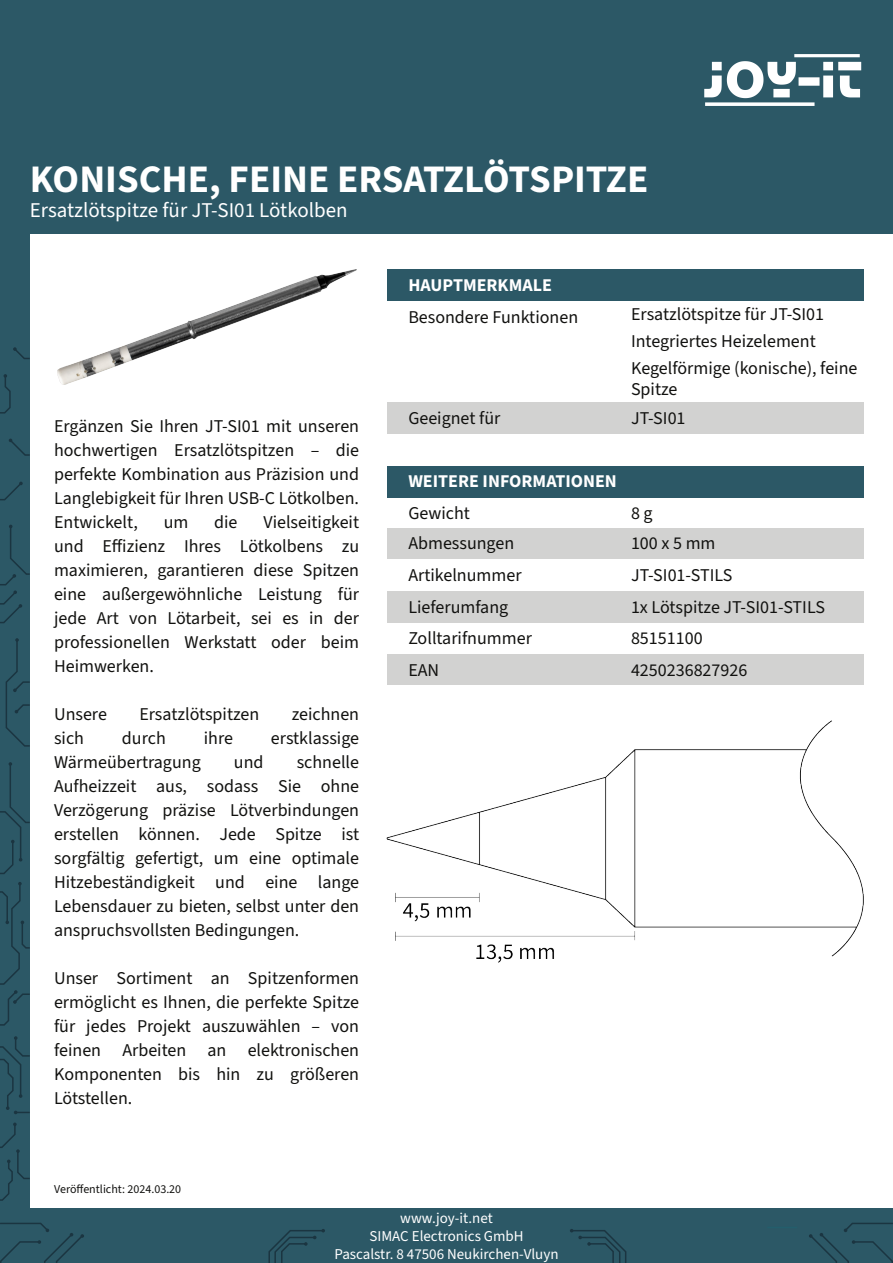
<style>
.page{position:relative;width:893px;height:1263px;background:#fff}
.page>*{position:absolute;margin:0;border:0;box-sizing:border-box;transform-origin:0 0}
.t1{font:700 39px "Source Sans 3";color:#fff}
.t2{font:21px "Source Sans 3";color:#fff}
.Default{font:18px/24px "Source Sans 3";color:#11110f;text-align:justify}
.t3{font:700 18px "Source Sans 3";color:#fff}
.t4{font:15px "Source Sans 3";color:#fff}
.t5{font:12px "Source Sans 3";color:#11110f}
</style>
<div class="page">
<div style="left:387px;top:402px;width:476px;height:32px;background:#d2d2d1"></div>
<div style="left:0;top:0;width:893px;height:234px;background:#2c5866"></div>
<img style="left:704px;top:54px;width:158px;height:52px">
<div style="left:0;top:208px;width:30px;height:1055px;background:#2c5866"></div>
<div style="left:387px;top:269px;width:476px;height:32px;background:#2c5866"></div>
<svg style="left:0;top:1122px;width:30px;height:79px"></svg>
<svg style="left:0;top:1036px;width:30px;height:78px"></svg>
<svg style="left:0;top:882px;width:30px;height:144px"></svg>
<svg style="left:0;top:762px;width:30px;height:112px"></svg>
<svg style="left:5px;top:638px;width:25px;height:109px"></svg>
<svg style="left:0;top:525px;width:30px;height:99px"></svg>
<svg style="left:0;top:481px;width:23px;height:20px"></svg>
<svg style="left:9px;top:438px;width:21px;height:18px"></svg>
<svg style="left:0;top:374px;width:11px;height:40px"></svg>
<svg style="left:13px;top:347px;width:17px;height:12px"></svg>
<img style="left:57px;top:269px;width:299px;height:115px">
<div style="left:0;top:1209px;width:893px;height:54px;background:#2c5866"></div>
<hr style="left:767px;top:1227px;width:30px;height:1px;background:#245e6c">
<svg style="left:268px;top:1229px;width:57px;height:34px"></svg>
<svg style="left:570px;top:1229px;width:57px;height:34px"></svg>
<svg style="left:0;top:1222px;width:84px;height:41px"></svg>
<svg style="left:809px;top:1222px;width:84px;height:41px"></svg>
<div style="left:387px;top:528px;width:476px;height:31px;background:#d2d2d1"></div>
<div style="left:387px;top:654px;width:476px;height:31px;background:#d2d2d1"></div>
<div style="left:387px;top:591px;width:476px;height:31px;background:#d2d2d1"></div>
<div style="left:387px;top:466px;width:476px;height:31px;background:#2c5866"></div>
<img style="left:387px;top:720px;width:476px;height:243px">
<p class="t1" style="left:30px;top:154px;width:620px">KONISCHE, FEINE ERSATZLÖTSPITZE</p>
<p class="t2" style="left:30px;top:197px;width:319px">Ersatzlötspitze für JT-SI01 Lötkolben</p>
<p class="Default" style="left:54px;top:414px;width:307px">Ergänzen Sie Ihren JT-SI01 mit unseren hochwertigen Ersatzlötspitzen – die perfekte Kombination aus Präzision und Langlebigkeit für Ihren USB-C Lötkolben.<br>Entwickelt,</p>
<p class="Default" style="left:54px;top:510px;width:307px;text-indent:209px">Vielseitigkeit und Effizienz Ihres Lötkolbens zu maximieren, garantieren diese Spitzen eine außergewöhnliche Leistung für jede Art von Lötarbeit, sei es in der professionellen Werkstatt oder beim Heimwerken.</p>
<p class="Default" style="left:54px;top:702px;width:54px">Unsere</p>
<p class="Default" style="left:139px;top:702px;width:121px">Ersatzlötspitzen</p>
<p class="Default" style="left:292px;top:702px;width:69px">zeichnen</p>
<p class="Default" style="left:54px;top:726px;width:31px">sich</p>
<p class="Default" style="left:122px;top:726px;width:45px">durch</p>
<p class="Default" style="left:204px;top:726px;width:31px">ihre</p>
<p class="Default" style="left:271px;top:726px;width:90px">erstklassige</p>
<p class="Default" style="left:54px;top:750px;width:148px">Wärmeübertragung</p>
<p class="Default" style="left:234px;top:750px;width:31px">und</p>
<p class="Default" style="left:164px;top:510px;width:26px">um</p>
<p class="Default" style="left:214px;top:510px;width:25px">die</p>
<p class="Default" style="left:54px;top:750px;width:307px;text-indent:243px">schnelle Aufheizzeit aus, sodass Sie ohne Verzögerung präzise Lötverbindungen erstellen können. Jede Spitze ist sorgfältig gefertigt, um eine optimale Hitzebeständigkeit und eine lange Lebensdauer zu bieten, selbst unter den anspruchsvollsten Bedingungen.</p>
<p class="Default" style="left:54px;top:966px;width:307px">Unser Sortiment an Spitzenformen ermöglicht es Ihnen, die perfekte Spitze für jedes Projekt auszuwählen – von feinen Arbeiten an elektronischen Komponenten bis hin zu größeren Lötstellen.</p>
<p class="t3" style="left:408px;top:273px;width:145px">HAUPTMERKMALE</p>
<p class="Default" style="left:408px;top:305px;width:171px">Besondere Funktionen</p>
<p class="Default" style="left:408px;top:406px;width:94px">Geeignet für</p>
<p class="Default" style="left:631px;top:302px;width:195px">Ersatzlötspitze für JT-SI01</p>
<p class="Default" style="left:631px;top:329px;width:186px">Integriertes Heizelement</p>
<p class="Default" style="left:631px;top:358px;width:228px;line-height:21px">Kegelförmige (konische), feine<br>Spitze</p>
<p class="Default" style="left:631px;top:406px;width:56px">JT-SI01</p>
<p class="t3" style="left:408px;top:470px;width:210px">WEITERE INFORMATIONEN</p>
<p class="Default" style="left:408px;top:501px;width:63px">Gewicht</p>
<p class="Default" style="left:408px;top:531px;width:107px">Abmessungen</p>
<p class="Default" style="left:631px;top:501px;width:23px">8 g</p>
<p class="Default" style="left:631px;top:531px;width:86px">100 x 5 mm</p>
<p class="Default" style="left:408px;top:563px;width:115px">Artikelnummer</p>
<p class="Default" style="left:631px;top:563px;width:103px">JT-SI01-STILS</p>
<p class="Default" style="left:408px;top:594px;width:101px">Lieferumfang</p>
<p class="Default" style="left:631px;top:594px;width:195px">1x Lötspitze JT-SI01-STILS</p>
<p class="Default" style="left:408px;top:626px;width:125px">Zolltarifnummer</p>
<p class="Default" style="left:631px;top:626px;width:73px">85151100</p>
<p class="Default" style="left:408px;top:658px;width:32px">EAN</p>
<p class="Default" style="left:631px;top:658px;width:118px">4250236827926</p>
<p class="t5" style="left:54px;top:1181px;width:129px">Veröffentlicht: 2024.03.20</p>
<p class="t4" style="left:400px;top:1208px;width:94px">www.joy-it.net</p>
<p class="t4" style="left:369px;top:1226px;width:156px">SIMAC Electronics GmbH</p>
<p class="t4" style="left:334px;top:1244px;width:226px">Pascalstr. 8 47506 Neukirchen-Vluyn</p>
</div>
